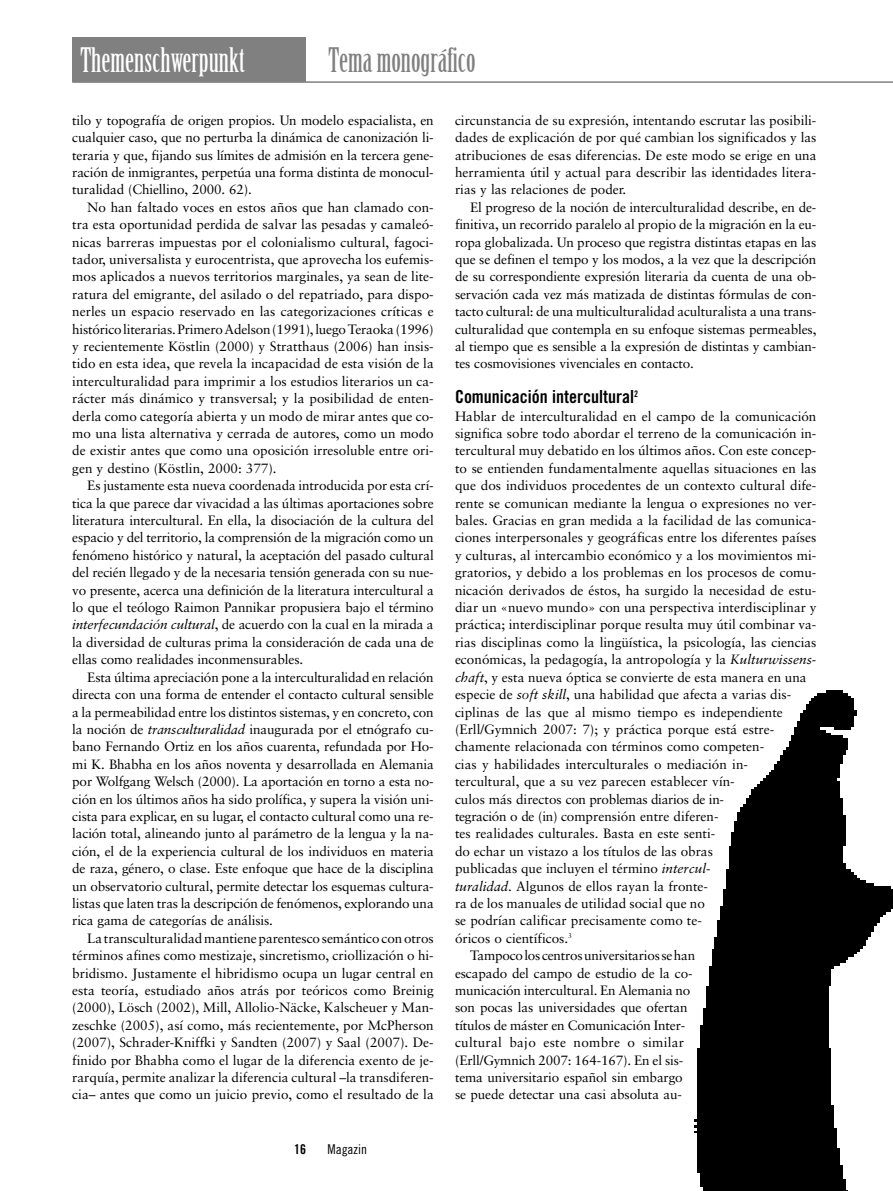
<style>
.page{position:relative;width:893px;height:1191px;background:#fff}
.page>*{position:absolute;margin:0;border:0;box-sizing:border-box;transform-origin:0 0}
.t1{font:33px "Birch";color:#fff}
.t2{font:33px "Birch";color:#808080}
.t3{font:18px "Trade Gothic Bold Cond Twenty";color:#000}
.t4{font:13.5px/17.4px "Sabon";color:#000;text-align:justify}
.t5{font:13.5px "Sabon";letter-spacing:-.02em;color:#000}
.t6{font:13.5px "Sabon";letter-spacing:.02em;color:#000}
.t7{font:13.5px "Trade Gothic Cond Eighteen";color:#000}
.t8{font:13.5px "Trade Gothic Bold Cond Twenty";color:#000}
.s1{font-style:italic}
</style>
<div class="page">
<div style="left:72px;top:37px;width:234px;height:45px;background:#808080"></div>
<hr style="left:72px;top:81px;width:821px;height:2px;background:#808080">
<img style="left:694px;top:690px;width:199px;height:500px">
<h1 class="t1" style="left:81px;top:47px;width:166px">Themenschwerpunkt</h1>
<h1 class="t2" style="left:329px;top:47px;width:148px">Tema monográfico</h1>
<p class="t4" style="left:72px;top:112px;width:363px">tilo y topografía de origen propios. Un modelo espacialista, en cualquier caso, que no perturba la dinámica de canonización li&shy;teraria y que, fijando sus límites de admisión en la tercera gene&shy;ración de inmigrantes, perpetúa una forma distinta de monocul&shy;turalidad (Chiellino, 2000. 62).</p>
<p class="t4" style="left:72px;top:199px;width:363px;text-indent:15px">No han faltado voces en estos años que han clamado con&shy;tra esta oportunidad perdida de salvar las pesadas y camaleó&shy;nicas barreras impuestas por el colonialismo cultural, fagoci&shy;tador, universalista y eurocentrista, que aprovecha los eufemis&shy;mos aplicados a nuevos territorios marginales, ya sean de lite&shy;ratura del emigrante, del asilado o del repatriado, para dispo&shy;nerles un espacio reservado en las categorizaciones críticas e histórico literarias. Primero Adelson (1991), luego Teraoka (1996) y recientemente Köstlin (2000) y Stratthaus (2006) han insis&shy;tido en esta idea, que revela la incapacidad de esta visión de la interculturalidad para imprimir a los estudios literarios un ca&shy;rácter más dinámico y transversal; y la posibilidad de enten&shy;derla como categoría abierta y un modo de mirar antes que co&shy;mo una lista alternativa y cerrada de autores, como un modo de existir antes que como una oposición irresoluble entre ori&shy;gen y destino (Köstlin, 2000: 377).</p>
<p class="t4" style="left:72px;top:478px;width:363px;text-indent:15px">Es justamente esta nueva coordenada introducida por esta crí&shy;tica la que parece dar vivacidad a las últimas aportaciones sobre literatura intercultural. En ella, la disociación de la cultura del espacio y del territorio, la comprensión de la migración como un fenómeno histórico y natural, la aceptación del pasado cultural del recién llegado y de la necesaria tensión generada con su nue&shy;vo presente, acerca una definición de la literatura intercultural a lo que el teólogo Raimon Pannikar propusiera bajo el término <span class="s1">interfecundación cultural</span>, de acuerdo con la cual en la mirada a la diversidad de culturas prima la consideración de cada una de ellas como realidades inconmensurables.</p>
<p class="t4" style="left:72px;top:669px;width:363px;text-indent:15px">Esta última apreciación pone a la interculturalidad en relación directa con una forma de entender el contacto cultural sensible a la permeabilidad entre los distintos sistemas, y en concreto, con la noción de <span class="s1">transculturalidad</span> inaugurada por el etnógrafo cu&shy;bano Fernando Ortiz en los años cuarenta, refundada por Ho&shy;mi K. Bhabha en los años noventa y desarrollada en Alemania por Wolfgang Welsch (2000). La aportación en torno a esta no&shy;ción en los últimos años ha sido prolífica, y supera la visión uni&shy;cista para explicar, en su lugar, el contacto cultural como una re&shy;lación total, alineando junto al parámetro de la lengua y la na&shy;ción, el de la experiencia cultural de los individuos en materia de raza, género, o clase. Este enfoque que hace de la disciplina un observatorio cultural, permite detectar los esquemas cultura&shy;listas que laten tras la descripción de fenómenos, explorando una rica gama de categorías de análisis.</p>
<p class="t4" style="left:72px;top:930px;width:363px;text-indent:15px">La transculturalidad mantiene parentesco semántico con otros términos afines como mestizaje, sincretismo, criollización o hi&shy;bridismo. Justamente el hibridismo ocupa un lugar central en esta teoría, estudiado años atrás por teóricos como Breinig (2000), Lösch (2002), Mill, Allolio-Näcke, Kalscheuer y Man&shy;zeschke (2005), así como, más recientemente, por McPherson (2007), Schrader-Kniffki y Sandten (2007) y Saal (2007). De&shy;finido por Bhabha como el lugar de la diferencia exento de je&shy;rarquía, permite analizar la diferencia cultural –la transdiferen&shy;cia– antes que como un juicio previo, como el resultado de la</p>
<p class="t4" style="left:455px;top:112px;width:363px">circunstancia de su expresión, intentando escrutar las posibili&shy;dades de explicación de por qué cambian los significados y las atribuciones de esas diferencias. De este modo se erige en una herramienta útil y actual para describir las identidades litera&shy;rias y las relaciones de poder.</p>
<p class="t4" style="left:455px;top:199px;width:363px;text-indent:15px">El progreso de la noción de interculturalidad describe, en de&shy;finitiva, un recorrido paralelo al propio de la migración en la eu&shy;ropa globalizada. Un proceso que registra distintas etapas en las que se definen el tempo y los modos, a la vez que la descripción de su correspondiente expresión literaria da cuenta de una ob&shy;servación cada vez más matizada de distintas fórmulas de con&shy;tacto cultural: de una multiculturalidad aculturalista a una trans&shy;culturalidad que contempla en su enfoque sistemas permeables, al tiempo que es sensible a la expresión de distintas y cambian&shy;tes cosmovisiones vivenciales en contacto.</p>
<h2 class="t3" style="left:455px;top:390px;width:185px">Comunicación intercultural<sup>2</sup></h2>
<p class="t4" style="left:455px;top:408px;width:363px">Hablar de interculturalidad en el campo de la comunicación</p>
<p class="t4" style="left:455px;top:426px;width:363px">significa sobre todo abordar el terreno de la comunicación in-</p>
<p class="t4" style="left:455px;top:443px;width:363px">tercultural muy debatido en los últimos años. Con este concep-</p>
<p class="t4" style="left:455px;top:460px;width:363px">to se entienden fundamentalmente aquellas situaciones en las</p>
<p class="t4" style="left:455px;top:478px;width:363px">que dos individuos procedentes de un contexto cultural dife-</p>
<p class="t4" style="left:455px;top:495px;width:363px">rente se comunican mediante la lengua o expresiones no ver-</p>
<p class="t4" style="left:455px;top:513px;width:363px">bales. Gracias en gran medida a la facilidad de las comunica-</p>
<p class="t4" style="left:455px;top:530px;width:363px">ciones interpersonales y geográficas entre los diferentes países</p>
<p class="t4" style="left:455px;top:547px;width:363px">y culturas, al intercambio económico y a los movimientos mi-</p>
<p class="t4" style="left:455px;top:565px;width:363px">gratorios, y debido a los problemas en los procesos de comu-</p>
<p class="t4" style="left:455px;top:582px;width:363px">nicación derivados de éstos, ha surgido la necesidad de estu-</p>
<p class="t4" style="left:455px;top:600px;width:363px">diar un «nuevo mundo» con una perspectiva interdisciplinar y</p>
<p class="t4" style="left:455px;top:617px;width:363px">práctica; interdisciplinar porque resulta muy útil combinar va-</p>
<p class="t4" style="left:455px;top:634px;width:363px">rias disciplinas como la lingüística, la psicología, las ciencias</p>
<p class="t4" style="left:455px;top:652px;width:363px">económicas, la pedagogía, la antropología y la <span class="s1">Kulturwissens-</span></p>
<p class="t4" style="left:455px;top:669px;width:353px"><span class="s1">chaft</span>, y esta nueva óptica se convierte de esta manera en una</p>
<p class="t4" style="left:455px;top:687px;width:338px">especie de <span class="s1">soft skill</span>, una habilidad que afecta a varias dis-</p>
<p class="t4" style="left:455px;top:704px;width:329px">ciplinas de las que al mismo tiempo es independiente</p>
<p class="t4" style="left:455px;top:721px;width:321px">(Erll/Gymnich 2007: 7); y práctica porque está estre-</p>
<p class="t4" style="left:455px;top:739px;width:311px">chamente relacionada con términos como competen-</p>
<p class="t4" style="left:455px;top:756px;width:295px">cias y habilidades interculturales o mediación in-</p>
<p class="t4" style="left:455px;top:774px;width:281px">tercultural, que a su vez parecen establecer vín-</p>
<p class="t5" style="left:455px;top:793px;width:271px">culos más directos con problemas diarios de in-</p>
<p class="t4" style="left:455px;top:808px;width:265px">tegración o de (in) comprensión entre diferen-</p>
<p class="t4" style="left:455px;top:826px;width:262px">tes realidades culturales. Basta en este senti-</p>
<p class="t4" style="left:455px;top:843px;width:259px">do echar un vistazo a los títulos de las obras</p>
<p class="t4" style="left:455px;top:861px;width:257px">publicadas que incluyen el término <span class="s1">intercul-</span></p>
<p class="t4" style="left:455px;top:878px;width:255px"><span class="s1">turalidad</span>. Algunos de ellos rayan la fronte-</p>
<p class="t4" style="left:455px;top:895px;width:251px">ra de los manuales de utilidad social que no</p>
<p class="t4" style="left:455px;top:913px;width:248px">se podrían calificar precisamente como te-</p>
<p class="t4" style="left:455px;top:930px;width:118px">óricos o científicos.<sup>3</sup></p>
<p class="t4" style="left:470px;top:948px;width:227px">Tampoco los centros universitarios se han</p>
<p class="t4" style="left:455px;top:965px;width:239px">escapado del campo de estudio de la co-</p>
<p class="t4" style="left:455px;top:982px;width:237px">municación intercultural. En Alemania no</p>
<p class="t4" style="left:455px;top:1000px;width:234px">son pocas las universidades que ofertan</p>
<p class="t4" style="left:455px;top:1017px;width:232px">títulos de máster en Comunicación Inter-</p>
<p class="t6" style="left:455px;top:1037px;width:231px">cultural bajo este nombre o similar</p>
<p class="t4" style="left:455px;top:1052px;width:230px">(Erll/Gymnich 2007: 164-167). En el sis-</p>
<p class="t4" style="left:455px;top:1069px;width:229px">tema universitario español sin embargo</p>
<p class="t4" style="left:455px;top:1087px;width:228px">se puede detectar una casi absoluta au-</p>
<p class="t8" style="left:294px;top:1144px;width:13px">16</p>
<p class="t7" style="left:327px;top:1144px;width:41px">Magazin</p>
</div>
